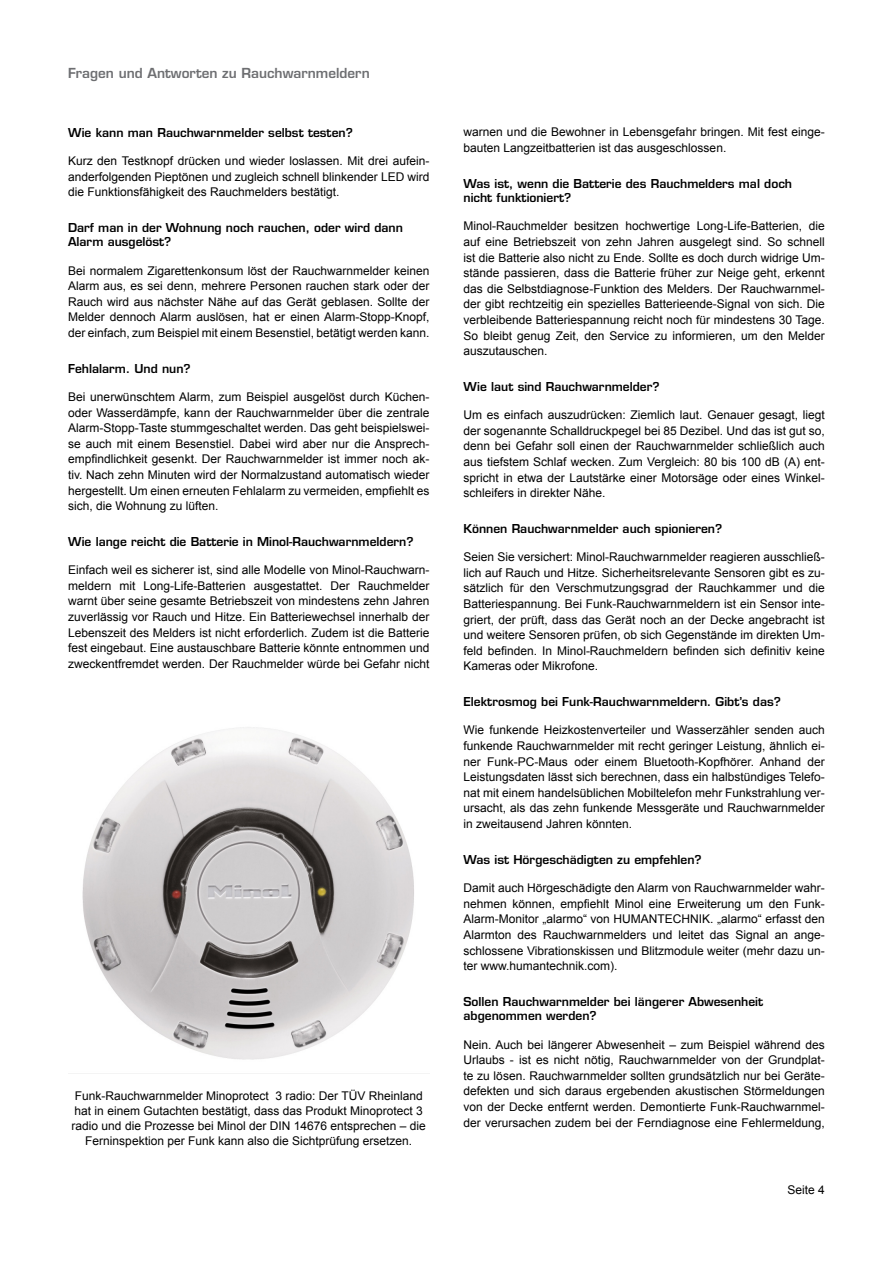
<style>
.page{position:relative;width:893px;height:1263px;background:#fff}
.page>*{position:absolute;margin:0;border:0;box-sizing:border-box;transform-origin:0 0}
.t1{font:600 13.5px "Eurostile LT Std";color:#6d6e71}
.t2{font:12px/15.6px "Arial";color:#000;text-align:justify}
.t3{font:600 12px/14.4px "Eurostile LT Std";color:#000}
</style>
<div class="page">
<img style="left:68px;top:727px;width:361px;height:347px">
<p class="t1" style="left:68px;top:65px;width:303px">Fragen und Antworten zu Rauchwarnmeldern</p>
<p class="t3" style="left:68px;top:125px;width:286px">Wie kann man Rauchwarnmelder selbst testen?</p>
<p class="t2" style="left:68px;top:153px;width:363px">Kurz den Testknopf drücken und wieder loslassen. Mit drei aufein&shy;anderfolgenden Pieptönen und zugleich schnell blinkender LED wird die Funktionsfähigkeit des Rauchmelders bestätigt.</p>
<p class="t3" style="left:68px;top:220px;width:336px">Darf man in der Wohnung noch rauchen, oder wird dann<br>Alarm ausgelöst?</p>
<p class="t2" style="left:68px;top:263px;width:363px">Bei normalem Zigarettenkonsum löst der Rauchwarnmelder keinen Alarm aus, es sei denn, mehrere Personen rauchen stark oder der Rauch wird aus nächster Nähe auf das Gerät geblasen. Sollte der Melder dennoch Alarm auslösen, hat er einen Alarm-Stopp-Knopf, der einfach, zum Beispiel mit einem Besenstiel, betätigt werden kann.</p>
<p class="t3" style="left:68px;top:361px;width:124px">Fehlalarm. Und nun?</p>
<p class="t2" style="left:68px;top:389px;width:363px">Bei unerwünschtem Alarm, zum Beispiel ausgelöst durch Küchen&shy;oder Wasserdämpfe, kann der Rauchwarnmelder über die zentrale Alarm-Stopp-Taste stummgeschaltet werden. Das geht beispielswei&shy;se auch mit einem Besenstiel. Dabei wird aber nur die Ansprech&shy;empfindlichkeit gesenkt. Der Rauchwarnmelder ist immer noch ak&shy;tiv. Nach zehn Minuten wird der Normalzustand automatisch wieder hergestellt. Um einen erneuten Fehlalarm zu vermeiden, empfiehlt es sich, die Wohnung zu lüften.</p>
<p class="t3" style="left:68px;top:534px;width:347px">Wie lange reicht die Batterie in Minol-Rauchwarnmeldern?</p>
<p class="t2" style="left:68px;top:562px;width:363px">Einfach weil es sicherer ist, sind alle Modelle von Minol-Rauchwarn&shy;meldern mit Long-Life-Batterien ausgestattet. Der Rauchmelder warnt über seine gesamte Betriebszeit von mindestens zehn Jahren zuverlässig vor Rauch und Hitze. Ein Batteriewechsel innerhalb der Lebenszeit des Melders ist nicht erforderlich. Zudem ist die Batterie fest eingebaut. Eine austauschbare Batterie könnte entnommen und zweckentfremdet werden. Der Rauchmelder würde bei Gefahr nicht</p>
<p class="t2" style="left:72px;top:1088px;width:356px;line-height:15px;text-align:center">Funk-Rauchwarnmelder Minoprotect 3 radio: Der TÜV Rheinland hat in einem Gutachten bestätigt, dass das Produkt Minoprotect 3 radio und die Prozesse bei Minol der DIN 14676 entsprechen – die Ferninspektion per Funk kann also die Sichtprüfung ersetzen.</p>
<p class="t2" style="left:463px;top:124px;width:363px">warnen und die Bewohner in Lebensgefahr bringen. Mit fest einge&shy;bauten Langzeitbatterien ist das ausgeschlossen.</p>
<p class="t3" style="left:463px;top:176px;width:330px">Was ist, wenn die Batterie des Rauchmelders mal doch nicht funktioniert?</p>
<p class="t2" style="left:463px;top:218px;width:363px">Minol-Rauchmelder besitzen hochwertige Long-Life-Batterien, die auf eine Betriebszeit von zehn Jahren ausgelegt sind. So schnell ist die Batterie also nicht zu Ende. Sollte es doch durch widrige Um&shy;stände passieren, dass die Batterie früher zur Neige geht, erkennt das die Selbstdiagnose-Funktion des Melders. Der Rauchwarnmel&shy;der gibt rechtzeitig ein spezielles Batterieende-Signal von sich. Die verbleibende Batteriespannung reicht noch für mindestens 30 Tage.<br>So bleibt genug Zeit, den Service zu informieren, um den Melder auszutauschen.</p>
<p class="t3" style="left:463px;top:379px;width:198px">Wie laut sind Rauchwarnmelder?</p>
<p class="t2" style="left:463px;top:407px;width:363px">Um es einfach auszudrücken: Ziemlich laut. Genauer gesagt, liegt der sogenannte Schalldruckpegel bei 85 Dezibel. Und das ist gut so, denn bei Gefahr soll einen der Rauchwarnmelder schließlich auch aus tiefstem Schlaf wecken. Zum Vergleich: 80 bis 100 dB (A) ent&shy;spricht in etwa der Lautstärke einer Motorsäge oder eines Winkel&shy;schleifers in direkter Nähe.</p>
<p class="t3" style="left:463px;top:521px;width:260px">Können Rauchwarnmelder auch spionieren?</p>
<p class="t2" style="left:463px;top:549px;width:363px">Seien Sie versichert: Minol-Rauchwarnmelder reagieren ausschließ&shy;lich auf Rauch und Hitze. Sicherheitsrelevante Sensoren gibt es zu&shy;sätzlich für den Verschmutzungsgrad der Rauchkammer und die Batteriespannung. Bei Funk-Rauchwarnmeldern ist ein Sensor inte&shy;griert, der prüft, dass das Gerät noch an der Decke angebracht ist und weitere Sensoren prüfen, ob sich Gegenstände im direkten Um&shy;feld befinden. In Minol-Rauchmeldern befinden sich definitiv keine Kameras oder Mikrofone.</p>
<p class="t3" style="left:463px;top:694px;width:319px">Elektrosmog bei Funk-Rauchwarnmeldern. Gibt’s das?</p>
<p class="t2" style="left:463px;top:722px;width:363px">Wie funkende Heizkostenverteiler und Wasserzähler senden auch funkende Rauchwarnmelder mit recht geringer Leistung, ähnlich ei&shy;ner Funk-PC-Maus oder einem Bluetooth-Kopfhörer. Anhand der Leistungsdaten lässt sich berechnen, dass ein halbstündiges Telefo&shy;nat mit einem handelsüblichen Mobiltelefon mehr Funkstrahlung ver&shy;ursacht, als das zehn funkende Messgeräte und Rauchwarnmelder in zweitausend Jahren könnten.</p>
<p class="t3" style="left:463px;top:852px;width:240px">Was ist Hörgeschädigten zu empfehlen?</p>
<p class="t2" style="left:463px;top:880px;width:363px">Damit auch Hörgeschädigte den Alarm von Rauchwarnmelder wahr&shy;nehmen können, empfiehlt Minol eine Erweiterung um den Funk-Alarm-Monitor „alarmo“ von HUMANTECHNIK. „alarmo“ erfasst den Alarmton des Rauchwarnmelders und leitet das Signal an ange&shy;schlossene Vibrationskissen und Blitzmodule weiter (mehr dazu un&shy;ter www.humantechnik.com).</p>
<p class="t3" style="left:463px;top:994px;width:301px">Sollen Rauchwarnmelder bei längerer Abwesenheit abgenommen werden?</p>
<p class="t2" style="left:463px;top:1037px;width:363px">Nein. Auch bei längerer Abwesenheit – zum Beispiel während des Urlaubs - ist es nicht nötig, Rauchwarnmelder von der Grundplat&shy;te zu lösen. Rauchwarnmelder sollten grundsätzlich nur bei Geräte&shy;defekten und sich daraus ergebenden akustischen Störmeldungen von der Decke entfernt werden. Demontierte Funk-Rauchwarnmel&shy;der verursachen zudem bei der Ferndiagnose eine Fehlermeldung,</p>
<p class="t2" style="left:788px;top:1182px;width:39px">Seite 4</p>
</div>
